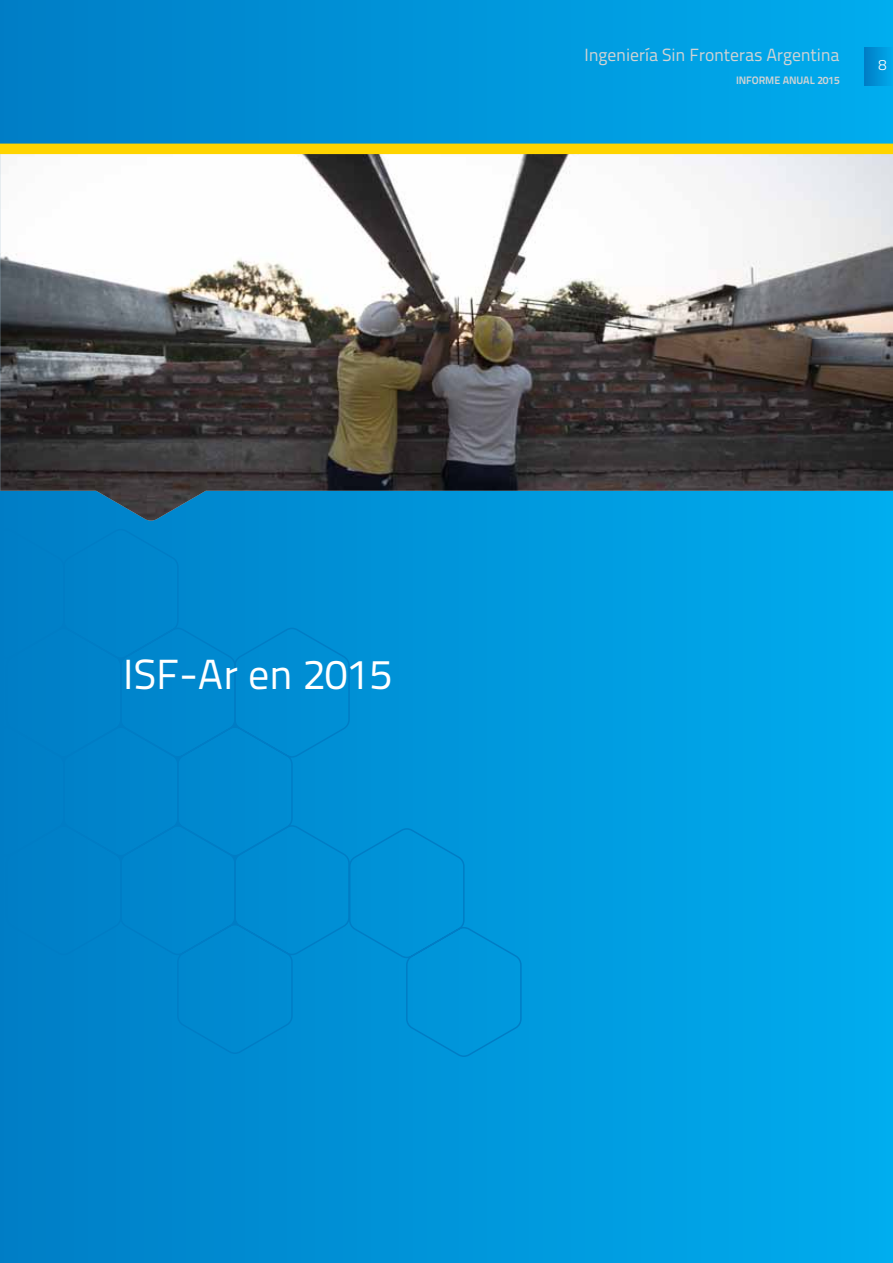
<style>
.page{position:relative;width:893px;height:1263px;background:#fff}
.page>*{position:absolute;margin:0;border:0;box-sizing:border-box;transform-origin:0 0}
.t1{font:42px "Titillium Text 22 L";color:#fff}
.t2{font:17.7px "Titillium Text 22 L";letter-spacing:-.01em;color:#d1d3d4}
.t3{font:300 15px "Titillium Text 22 L";color:#fff}
.t4{font:700 10.8px "Titillium Text 22 L";letter-spacing:-.01em;color:#d1d3d4}
</style>
<div class="page">
<div style="left:0;top:0;width:893px;height:1263px;background:linear-gradient(to right,#007ec5,#00acee)"></div>
<svg style="left:0;top:528px;width:351px;height:197px"></svg>
<svg style="left:60px;top:624px;width:7px;height:5px"></svg>
<svg style="left:118px;top:658px;width:6px;height:5px"></svg>
<svg style="left:232px;top:722px;width:6px;height:3px"></svg>
<svg style="left:118px;top:723px;width:6px;height:2px"></svg>
<svg style="left:0;top:725px;width:351px;height:330px"></svg>
<svg style="left:60px;top:821px;width:7px;height:5px"></svg>
<svg style="left:118px;top:856px;width:6px;height:5px"></svg>
<svg style="left:232px;top:920px;width:6px;height:5px"></svg>
<div style="left:348px;top:827px;width:174px;height:231px;background:#0095d9"></div>
<div style="left:865px;top:48px;width:28px;height:38px;background:linear-gradient(to right,#007ec5,#00a9eb)"></div>
<img style="left:0;top:154px;width:893px;height:367px">
<div style="left:0;top:144px;width:893px;height:10px;background:#ffd400"></div>
<p class="t2" style="left:584px;top:42px;width:257px">Ingeniería Sin Fronteras Argentina</p>
<p class="t4" style="left:736px;top:71px;width:105px">INFORME ANUAL 2015</p>
<p class="t3" style="left:878px;top:54px;width:9px">8</p>
<h1 class="t1" style="left:123px;top:643px;width:270px">ISF-Ar en 2015</h1>
</div>
